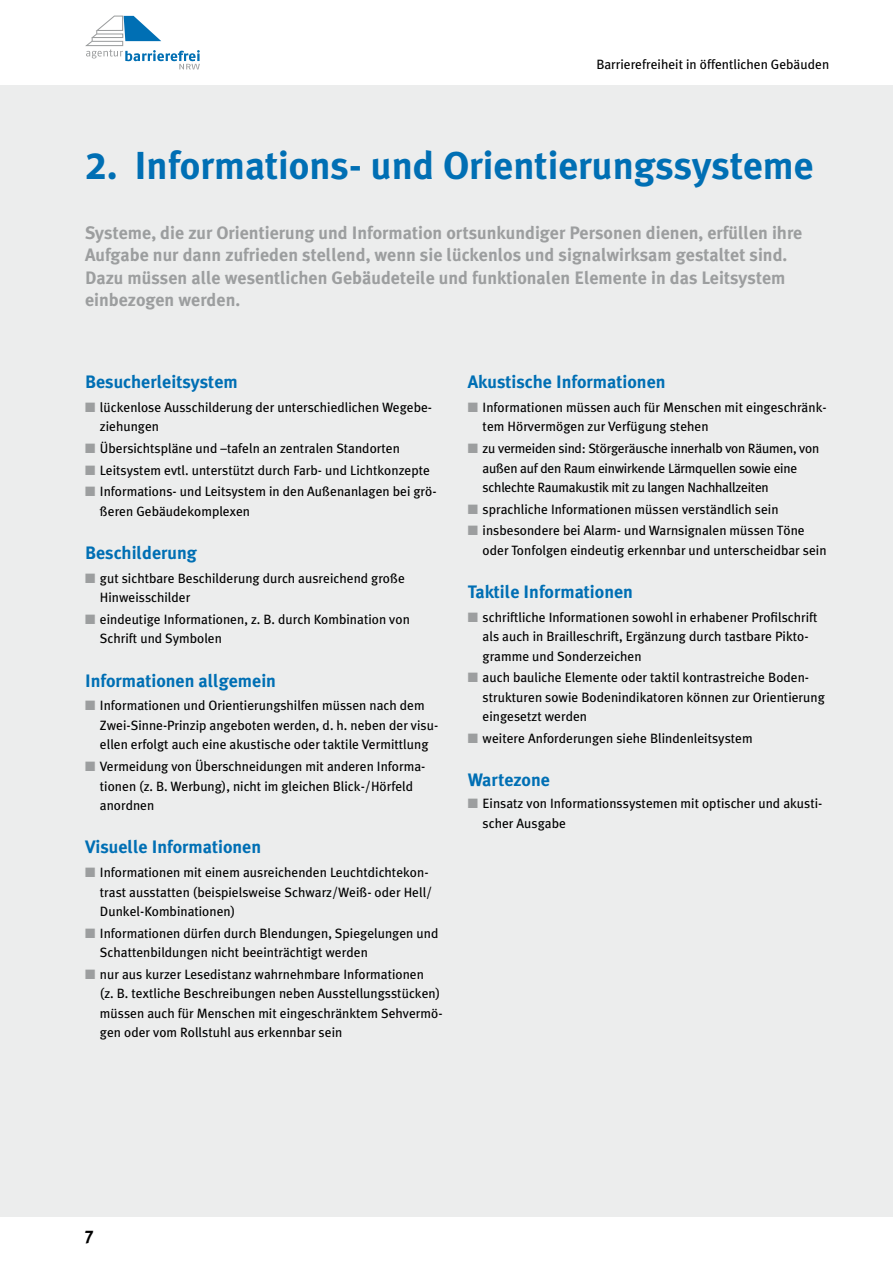
<style>
.page{position:relative;width:893px;height:1263px;background:#fff}
.page>*{position:absolute;margin:0;border:0;box-sizing:border-box;transform-origin:0 0}
.t1{font:700 39px "Meta Plus";color:#006fb4}
.t2{font:700 18px/22.5px "Meta Plus";color:#9c9e9f}
.t3{font:700 18px "Meta Plus";color:#006fb4}
.t4{font:700 18px "Meta Plus";color:#000}
.t5{font:13.5px/19.5px "Meta Plus";color:#000}
.t6{font:13.5px/19.5px "Meta Plus";letter-spacing:-.02em;color:#000}
.s1{font-family:"Myriad"}
.s2{color:#9c9e9f}
</style>
<div class="page">
<div style="left:0;top:85px;width:893px;height:1131px;background:#eceded"></div>
<svg style="left:85px;top:16px;width:115px;height:53px"></svg>
<p class="t5" style="left:596px;top:55px;width:234px">Barrierefreiheit in öffentlichen Gebäuden</p>
<h1 class="t1" style="left:85px;top:143px;width:730px"><span class="s1">2.</span> Informations- und Orientierungssysteme</h1>
<p class="t2" style="left:85px;top:221px;width:719px">Systeme, die zur Orientierung und Information ortsunkundiger Personen dienen, erfüllen ihre Aufgabe nur dann zufrieden stellend, wenn sie lückenlos und signalwirksam gestaltet sind.<br>Dazu müssen alle wesentlichen Gebäudeteile und funktionalen Elemente in das Leitsystem einbezogen werden.</p>
<h2 class="t3" style="left:85px;top:371px;width:154px">Besucherleitsystem</h2>
<p class="t5" style="left:100px;top:397px;width:334px;text-indent:-15px"><span class="s2">■</span> lückenlose Ausschilderung der unterschiedlichen Wegebe&shy;ziehungen</p>
<p class="t5" style="left:85px;top:438px;width:316px"><span class="s2">■</span> Übersichtspläne und –tafeln an zentralen Standorten</p>
<p class="t5" style="left:85px;top:460px;width:346px"><span class="s2">■</span> Leitsystem evtl. unterstützt durch Farb- und Lichtkonzepte</p>
<p class="t5" style="left:100px;top:482px;width:338px;text-indent:-15px"><span class="s2">■</span> Informations- und Leitsystem in den Außenanlagen bei grö&shy;ßeren Gebäudekomplexen</p>
<h2 class="t3" style="left:85px;top:542px;width:113px">Beschilderung</h2>
<p class="t5" style="left:100px;top:568px;width:307px;text-indent:-15px"><span class="s2">■</span> gut sichtbare Beschilderung durch ausreichend große<br>Hinweisschilder</p>
<p class="t5" style="left:100px;top:609px;width:311px;text-indent:-15px"><span class="s2">■</span> eindeutige Informationen, z. B. durch Kombination von<br>Schrift und Symbolen</p>
<h2 class="t3" style="left:85px;top:670px;width:192px">Informationen allgemein</h2>
<p class="t5" style="left:100px;top:696px;width:340px;text-indent:-15px"><span class="s2">■</span> Informationen und Orientierungshilfen müssen nach dem<br>Zwei-Sinne-Prinzip angeboten werden, d. h. neben der visu&shy;ellen erfolgt auch eine akustische oder taktile Vermittlung</p>
<p class="t5" style="left:100px;top:756px;width:327px;text-indent:-15px"><span class="s2">■</span> Vermeidung von Überschneidungen mit anderen Informa&shy;tionen (z. B. Werbung), nicht im gleichen Blick-/Hörfeld anordnen</p>
<h2 class="t3" style="left:85px;top:837px;width:178px">Visuelle Informationen</h2>
<p class="t5" style="left:100px;top:862px;width:334px;text-indent:-15px"><span class="s2">■</span> Informationen mit einem ausreichenden Leuchtdichtekon&shy;trast ausstatten (beispielsweise Schwarz/Weiß- oder Hell/<br>Dunkel-Kombinationen)</p>
<p class="t5" style="left:100px;top:923px;width:340px;text-indent:-15px"><span class="s2">■</span> Informationen dürfen durch Blendungen, Spiegelungen und<br>Schattenbildungen nicht beeinträchtigt werden</p>
<p class="t5" style="left:100px;top:964px;width:344px;text-indent:-15px"><span class="s2">■</span> nur aus kurzer Lesedistanz wahrnehmbare Informationen<br>(z. B. textliche Beschreibungen neben Ausstellungsstücken) müssen auch für Menschen mit eingeschränktem Sehvermö&shy;gen oder vom Rollstuhl aus erkennbar sein</p>
<h2 class="t3" style="left:468px;top:371px;width:199px">Akustische Informationen</h2>
<p class="t5" style="left:483px;top:397px;width:345px;text-indent:-15px"><span class="s2">■</span> Informationen müssen auch für Menschen mit eingeschränk&shy;tem Hörvermögen zur Verfügung stehen</p>
<p class="t6" style="left:483px;top:438px;width:338px;text-indent:-15px"><span class="s2">■</span> zu vermeiden sind: Störgeräusche innerhalb von Räumen, von außen auf den Raum einwirkende Lärmquellen sowie eine schlechte Raumakustik mit zu langen Nachhallzeiten</p>
<p class="t5" style="left:468px;top:499px;width:312px"><span class="s2">■</span> sprachliche Informationen müssen verständlich sein</p>
<p class="t5" style="left:483px;top:521px;width:345px;text-indent:-15px"><span class="s2">■</span> insbesondere bei Alarm- und Warnsignalen müssen Töne oder Tonfolgen eindeutig erkennbar und unterscheidbar sein</p>
<h2 class="t3" style="left:468px;top:581px;width:167px">Taktile Informationen</h2>
<p class="t5" style="left:483px;top:607px;width:336px;text-indent:-15px"><span class="s2">■</span> schriftliche Informationen sowohl in erhabener Profilschrift als auch in Brailleschrift, Ergänzung durch tastbare Pikto&shy;gramme und Sonderzeichen</p>
<p class="t5" style="left:483px;top:668px;width:344px;text-indent:-15px"><span class="s2">■</span> auch bauliche Elemente oder taktil kontrastreiche Boden&shy;strukturen sowie Bodenindikatoren können zur Orientierung eingesetzt werden</p>
<p class="t5" style="left:468px;top:728px;width:286px"><span class="s2">■</span> weitere Anforderungen siehe Blindenleitsystem</p>
<h2 class="t3" style="left:468px;top:770px;width:84px">Wartezone</h2>
<p class="t5" style="left:483px;top:793px;width:341px;text-indent:-15px"><span class="s2">■</span> Einsatz von Informationssystemen mit optischer und akusti&shy;scher Ausgabe</p>
<h2 class="t4" style="left:85px;top:1223px;width:10px">7</h2>
</div>
